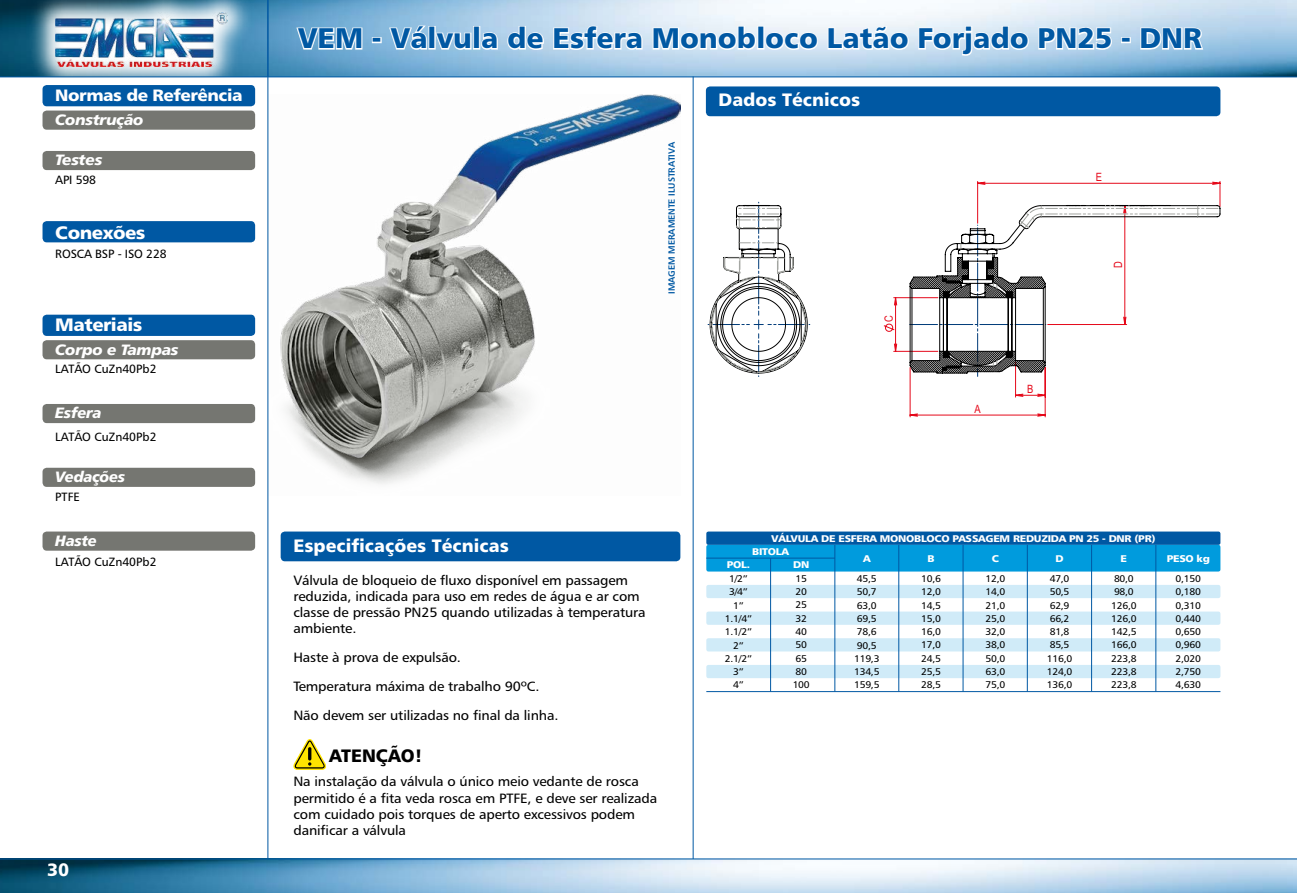
<style>
.page{position:relative;width:1297px;height:893px;background:#fff}
.page>*{position:absolute;margin:0;border:0;box-sizing:border-box;transform-origin:0 0}
.t1{font:28.5px "Humanist 777 BT Black B";color:#0058a3}
.t2{font:18px "Humanist 777 BT Black B";color:#fff}
.t3{font:18px "Humanist 777 BT Black B";letter-spacing:-.025em;color:#fff;scale:1.05 1}
.t4{font:18px "Humanist 777 BT Black B";color:#000}
.t5{font:16.5px "Humanist 777 BT Black B";letter-spacing:-.025em;color:#fff;scale:1.05 1}
.t6{font:15px "Humanist 777 BT Black Italic B";letter-spacing:-.025em;color:#fff;scale:1.05 1}
.t7{font:15px "Humanist 777 BT Black Italic B";letter-spacing:-.025em;color:#fff}
.t8{font:13.5px/16.2px "Humanist 777 BT Roman B";letter-spacing:-.01em;color:#000;scale:1.05 1}
.t9{font:12px "Humanist 777 BT Roman B";color:#000}
.t10{font:11.4px "Arial Narrow";color:#e5091a}
.t11{font:9.75px/13.4px "Humanist 777 BT Roman B";letter-spacing:-.025em;color:#000;scale:1.05 1}
.t12{font:9.75px/12.8px "Humanist 777 BT Black B";letter-spacing:-.025em;color:#fff;scale:1.1 1}
.t13{font:9px "Humanist 777 BT Bold B";color:#0058a3}
</style>
<div class="page">
<img style="left:0;top:0;width:1297px;height:77px">
<svg style="left:28px;top:0;width:226px;height:94px"></svg>
<img style="left:55px;top:13px;width:172px;height:53px">
<img style="left:0;top:860px;width:1297px;height:33px">
<hr style="left:0;top:859px;width:1297px;height:1px;background:#0058a3">
<hr style="left:0;top:77px;width:1297px;height:1px;background:#0058a3">
<img style="left:268px;top:95px;width:413px;height:400px">
<div style="left:281px;top:531px;width:399px;height:30px;background:#0058a3;border-radius:4px"></div>
<div style="left:43px;top:85px;width:212px;height:21px;background:#0058a3;border-radius:4px"></div>
<hr style="left:267px;top:0;width:1px;height:859px;background:#0058a3">
<svg style="left:295px;top:0;width:69px;height:75px;background:#7aafd2"></svg>
<div style="left:372px;top:37px;width:10px;height:6px;border:2px solid #fff"></div>
<svg style="left:388px;top:24px;width:40px;height:28px"></svg>
<div style="left:428px;top:26px;width:8px;height:24px;border:2px solid #fff"></div>
<svg style="left:434px;top:31px;width:39px;height:21px"></svg>
<div style="left:473px;top:26px;width:7px;height:24px;border:2px solid #fff"></div>
<svg style="left:480px;top:31px;width:19px;height:20px"></svg>
<svg style="left:506px;top:25px;width:39px;height:26px"></svg>
<svg style="left:552px;top:25px;width:92px;height:26px"></svg>
<svg style="left:651px;top:0;width:106px;height:75px"></svg>
<div style="left:757px;top:26px;width:7px;height:24px;border:2px solid #fff"></div>
<svg style="left:764px;top:31px;width:55px;height:20px"></svg>
<svg style="left:826px;top:25px;width:84px;height:26px"></svg>
<svg style="left:917px;top:25px;width:113px;height:32px"></svg>
<svg style="left:1037px;top:0;width:76px;height:78px;background:#c1d9ed"></svg>
<div style="left:1121px;top:37px;width:10px;height:6px;border:2px solid #fff"></div>
<svg style="left:1139px;top:0;width:66px;height:78px;background:#aecee6"></svg>
<hr style="left:693px;top:77px;width:1px;height:782px;background:#0058a3">
<div style="left:43px;top:111px;width:212px;height:19px;background:#757671;border-radius:4px"></div>
<div style="left:43px;top:151px;width:212px;height:19px;background:#757671;border-radius:4px"></div>
<div style="left:43px;top:221px;width:212px;height:21px;background:#0058a3;border-radius:4px"></div>
<div style="left:43px;top:315px;width:212px;height:21px;background:#0058a3;border-radius:4px"></div>
<div style="left:43px;top:340px;width:212px;height:19px;background:#757671;border-radius:4px"></div>
<div style="left:43px;top:404px;width:212px;height:19px;background:#757671;border-radius:4px"></div>
<div style="left:43px;top:531px;width:212px;height:20px;background:#757671;border-radius:4px"></div>
<div style="left:43px;top:468px;width:212px;height:19px;background:#757671;border-radius:4px"></div>
<div style="left:706px;top:86px;width:514px;height:30px;background:#0058a3;border-radius:4px"></div>
<div style="left:706px;top:585px;width:514px;height:13px;background:#d0ebf8;border-radius:2px"></div>
<div style="left:706px;top:612px;width:514px;height:13px;background:#d0ebf8;border-radius:2px"></div>
<div style="left:706px;top:638px;width:514px;height:13px;background:#d0ebf8;border-radius:2px"></div>
<div style="left:706px;top:665px;width:514px;height:13px;background:#d0ebf8;border-radius:2px"></div>
<div style="left:706px;top:531px;width:514px;height:14px;background:#0058a3;border-radius:2px"></div>
<div style="left:706px;top:545px;width:514px;height:27px;background:#009bdd;border-radius:2px"></div>
<hr style="left:834px;top:545px;width:1px;height:147px;background:#0058a3">
<hr style="left:898px;top:545px;width:1px;height:147px;background:#0058a3">
<hr style="left:963px;top:545px;width:1px;height:147px;background:#0058a3">
<hr style="left:1027px;top:545px;width:1px;height:147px;background:#0058a3">
<hr style="left:1091px;top:545px;width:1px;height:147px;background:#0058a3">
<hr style="left:706px;top:558px;width:129px;height:1px;background:#0058a3">
<hr style="left:706px;top:691px;width:514px;height:1px;background:#0058a3">
<hr style="left:1155px;top:545px;width:1px;height:147px;background:#0058a3">
<hr style="left:770px;top:558px;width:1px;height:134px;background:#0058a3">
<svg style="left:883px;top:324px;width:10px;height:8px"></svg>
<svg style="left:893px;top:181px;width:327px;height:236px"></svg>
<svg style="left:910px;top:205px;width:310px;height:171px"></svg>
<svg style="left:708px;top:202px;width:102px;height:175px"></svg>
<svg style="left:293px;top:739px;width:33px;height:31px"></svg>
<p class="t5" style="left:55px;top:85px;width:180px">Normas de Referência</p>
<p class="t6" style="left:55px;top:110px;width:86px">Construção</p>
<p class="t6" style="left:55px;top:150px;width:47px">Testes</p>
<p class="t9" style="left:55px;top:172px;width:42px">API 598</p>
<h2 class="t3" style="left:55px;top:221px;width:87px">Conexões</h2>
<p class="t9" style="left:55px;top:247px;width:113px">ROSCA BSP - ISO 228</p>
<h2 class="t3" style="left:55px;top:313px;width:84px">Materiais</h2>
<p class="t6" style="left:55px;top:340px;width:119px">Corpo e Tampas</p>
<p class="t9" style="left:55px;top:362px;width:103px">LATÃO CuZn40Pb2</p>
<p class="t7" style="left:55px;top:403px;width:48px">Esfera</p>
<p class="t9" style="left:55px;top:430px;width:103px">LATÃO CuZn40Pb2</p>
<p class="t7" style="left:55px;top:467px;width:72px">Vedações</p>
<p class="t9" style="left:55px;top:489px;width:26px">PTFE</p>
<p class="t7" style="left:55px;top:531px;width:43px">Haste</p>
<p class="t9" style="left:55px;top:554px;width:103px">LATÃO CuZn40Pb2</p>
<h2 class="t2" style="left:47px;top:858px;width:24px">30</h2>
<h1 class="t1" style="left:298px;top:20px;width:906px">VEM - Válvula de Esfera Monobloco Latão Forjado PN25 - DNR</h1>
<p class="t13" style="left:666px;top:294px;width:154px;rotate:-90deg">IMAGEM MERAMENTE ILUSTRATIVA</p>
<h2 class="t2" style="left:719px;top:88px;width:143px">Dados Técnicos</h2>
<p class="t10" style="left:881px;top:322px;width:8px;rotate:-90deg">C</p>
<p class="t10" style="left:974px;top:400px;width:8px">A</p>
<p class="t10" style="left:1027px;top:380px;width:8px">B</p>
<p class="t10" style="left:1096px;top:168px;width:8px">E</p>
<p class="t10" style="left:1110px;top:268px;width:8px;rotate:-90deg">D</p>
<h2 class="t2" style="left:293px;top:534px;width:217px">Especificações Técnicas</h2>
<p class="t8" style="left:293px;top:571px;width:337px">Válvula de bloqueio de fluxo disponível em passagem reduzida, indicada para uso em redes de água e ar com classe de pressão PN25 quando utilizadas à temperatura ambiente.</p>
<p class="t8" style="left:293px;top:643px;width:254px;line-height:29px">Haste à prova de expulsão.<br>Temperatura máxima de trabalho 90ºC.<br>Não devem ser utilizadas no final da linha.</p>
<h2 class="t4" style="left:329px;top:744px;width:95px">ATENÇÃO!</h2>
<p class="t8" style="left:293px;top:773px;width:348px">Na instalação da válvula o único meio vedante de rosca permitido é a fita veda rosca em PTFE, e deve ser realizada com cuidado pois torques de aperto excessivos podem danificar a válvula</p>
<p class="t12" style="left:752px;top:532px;width:368px;text-indent:19px">VÁLVULA DE ESFERA MONOBLOCO PASSAGEM REDUZIDA PN 25 - DNR (PR)<br>BITOLA</p>
<p class="t12" style="left:863px;top:552px;width:8px">A</p>
<p class="t12" style="left:927px;top:552px;width:8px">B</p>
<p class="t12" style="left:992px;top:552px;width:8px">C</p>
<p class="t12" style="left:1055px;top:552px;width:9px">D</p>
<p class="t12" style="left:1120px;top:552px;width:7px">E</p>
<p class="t12" style="left:1167px;top:552px;width:41px">PESO kg</p>
<p class="t12" style="left:727px;top:558px;width:23px">POL.</p>
<p class="t12" style="left:793px;top:558px;width:16px">DN</p>
<p class="t11" style="left:725px;top:572px;width:27px;text-align:center">1/2”<br>3/4”<br>1”<br>1.1/4”<br>1.1/2”<br>2”<br>2.1/2”<br>3”<br>4”</p>
<p class="t11" style="left:854px;top:572px;width:26px">45,5<br>50,7<br>63,0<br>69,5<br>78,6<br>90,5<br>119,3<br>134,5<br>159,5</p>
<p class="t11" style="left:921px;top:572px;width:20px;text-align:justify">10,6<br>12,0<br>14,5<br>15,0<br>16,0<br>17,0<br>24,5<br>25,5<br>28,5</p>
<p class="t11" style="left:985px;top:572px;width:20px;text-align:justify">12,0<br>14,0<br>21,0<br>25,0<br>32,0<br>38,0<br>50,0<br>63,0<br>75,0</p>
<p class="t11" style="left:1047px;top:572px;width:26px">47,0<br>50,5<br>62,9<br>66,2<br>81,8<br>85,5<br>116,0<br>124,0<br>136,0</p>
<p class="t11" style="left:1111px;top:572px;width:26px">80,0<br>98,0<br>126,0<br>126,0<br>142,5<br>166,0<br>223,8<br>223,8<br>223,8</p>
<p class="t11" style="left:1175px;top:572px;width:26px;text-align:justify">0,150<br>0,180<br>0,310<br>0,440<br>0,650<br>0,960<br>2,020<br>2,750<br>4,630</p>
<p class="t11" style="left:793px;top:572px;width:18px">15<br>20<br>25<br>32<br>40<br>50<br>65<br>80<br>100</p>
</div>
